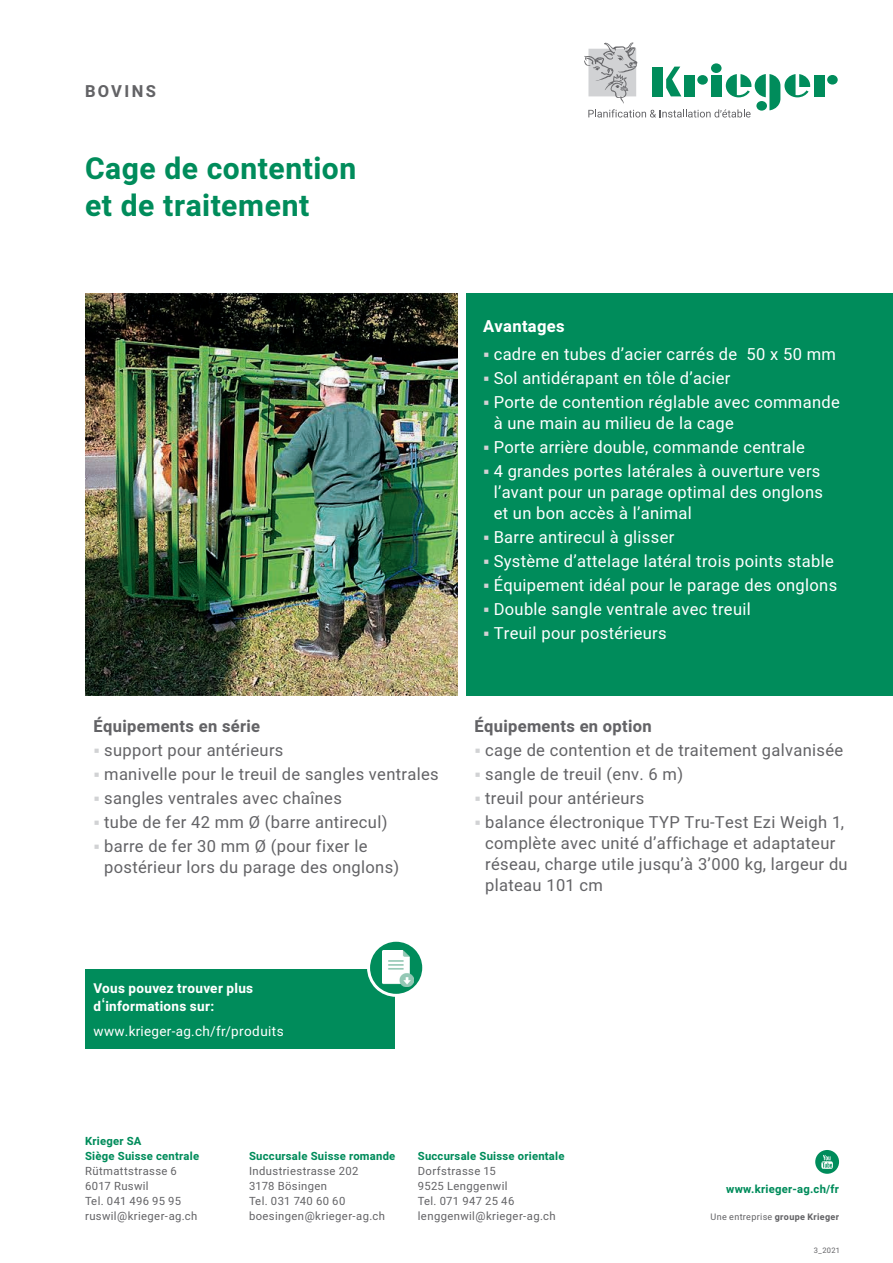
<style>
.page{position:relative;width:893px;height:1263px;background:#fff}
.page>*{position:absolute;margin:0;border:0;box-sizing:border-box;transform-origin:0 0}
.t1{font:700 30px/37.5px "Heebo";letter-spacing:.015em;color:#008c5b}
.t2{font:16.5px/24px "Heebo";letter-spacing:.02em;color:#fff}
.t3{font:16.5px/24px "Heebo";letter-spacing:.02em;color:#636366}
.t4{font:700 16.5px "Heebo";letter-spacing:.02em;color:#636366}
.t5{font:700 16.5px "Heebo";letter-spacing:.02em;color:#fff}
.t6{font:700 13.5px/18px "Heebo";letter-spacing:.02em;color:#fff}
.t7{font:13.5px "Heebo";letter-spacing:.02em;color:#fff}
.t8{font:11.25px/15px "Heebo";letter-spacing:.035em;color:#636366}
.t9{font:700 11.25px/15px "Heebo";letter-spacing:.02em;color:#008c5b}
.t10{font:9px "Heebo";letter-spacing:.035em;color:#636366}
.t11{font:7.5px "Heebo";color:#636366}
.s1{font-family:"Arial";font-weight:400;font-size:18px}
.s2{font-weight:700}
</style>
<div class="page">
<img style="left:85px;top:293px;width:372px;height:403px">
<div style="left:814px;top:75px;width:11px;height:21px;background:#008c5b"></div>
<div style="left:827px;top:75px;width:11px;height:10px;background:#008c5b;border-radius:50%"></div>
<svg style="left:584px;top:43px;width:226px;height:75px"></svg>
<div style="left:466px;top:293px;width:427px;height:403px;background:#008c5b"></div>
<svg style="left:815px;top:1150px;width:24px;height:24px"></svg>
<div style="left:85px;top:970px;width:310px;height:79px;background:#008c5b"></div>
<svg style="left:366px;top:941px;width:57px;height:56px"></svg>
<p class="t4" style="left:85px;top:79px;width:73px">BOVINS</p>
<h1 class="t1" style="left:85px;top:150px;width:273px">Cage de contention et de traitement</h1>
<p class="t4" style="left:94px;top:714px;width:168px">Équipements en série</p>
<p class="t3" style="left:104px;top:738px;width:336px">support pour antérieurs<br>manivelle pour le treuil de sangles ventrales sangles ventrales avec chaînes<br>tube de fer 42 mm Ø (barre antirecul)<br>barre de fer 30 mm Ø (pour fixer le</p>
<p class="t3" style="left:104px;top:855px;width:297px">postérieur lors du parage des onglons)</p>
<p class="t6" style="left:94px;top:979px;width:161px">Vous pouvez trouver plus d<span class="s1">‘</span>informations sur:</p>
<p class="t7" style="left:94px;top:1022px;width:192px">www.krieger-ag.ch/fr/produits</p>
<p class="t5" style="left:483px;top:314px;width:83px">Avantages</p>
<p class="t2" style="left:494px;top:342px;width:348px">cadre en tubes d’acier carrés de 50 x 50 mm<br>Sol antidérapant en tôle d’acier<br>Porte de contention réglable avec commande</p>
<p class="t2" style="left:494px;top:411px;width:328px">à une main au milieu de la cage<br>Porte arrière double, commande centrale<br>4 grandes portes latérales à ouverture vers</p>
<p class="t2" style="left:494px;top:482px;width:331px;line-height:21px">l’avant pour un parage optimal des onglons et un bon accès à l’animal</p>
<p class="t2" style="left:494px;top:525px;width:345px">Barre antirecul à glisser<br>Système d’attelage latéral trois points stable Équipement idéal pour le parage des onglons Double sangle ventrale avec treuil<br>Treuil pour postérieurs</p>
<p class="t4" style="left:475px;top:714px;width:179px">Équipements en option</p>
<p class="t3" style="left:485px;top:738px;width:360px">cage de contention et de traitement galvanisée sangle de treuil (env. 6 m)<br>treuil pour antérieurs<br>balance électronique TYP Tru-Test Ezi Weigh 1,</p>
<p class="t3" style="left:485px;top:832px;width:364px;line-height:21px">complète avec unité d’affichage et adaptateur réseau, charge utile jusqu’à 3’000 kg, largeur du plateau 101 cm</p>
<p class="t9" style="left:85px;top:1134px;width:115px">Krieger SA<br>Siège Suisse centrale</p>
<p class="t8" style="left:85px;top:1164px;width:114px">Rütmattstrasse 6<br>6017 Ruswil<br>Tel. 041 496 95 95 ruswil@krieger-ag.ch</p>
<p class="t9" style="left:249px;top:1149px;width:148px">Succursale Suisse romande</p>
<p class="t8" style="left:249px;top:1164px;width:137px">Industriestrasse 202<br>3178 Bösingen<br>Tel. 031 740 60 60 boesingen@krieger-ag.ch</p>
<p class="t9" style="left:418px;top:1149px;width:148px">Succursale Suisse orientale</p>
<p class="t8" style="left:418px;top:1164px;width:139px">Dorfstrasse 15<br>9525 Lenggenwil<br>Tel. 071 947 25 46 lenggenwil@krieger-ag.ch</p>
<p class="t9" style="left:726px;top:1182px;width:114px">www.krieger-ag.ch/fr</p>
<p class="t10" style="left:710px;top:1211px;width:130px">Une entreprise <span class="s2">groupe Krieger</span></p>
<p class="t11" style="left:814px;top:1245px;width:28px">3_2021</p>
</div>
